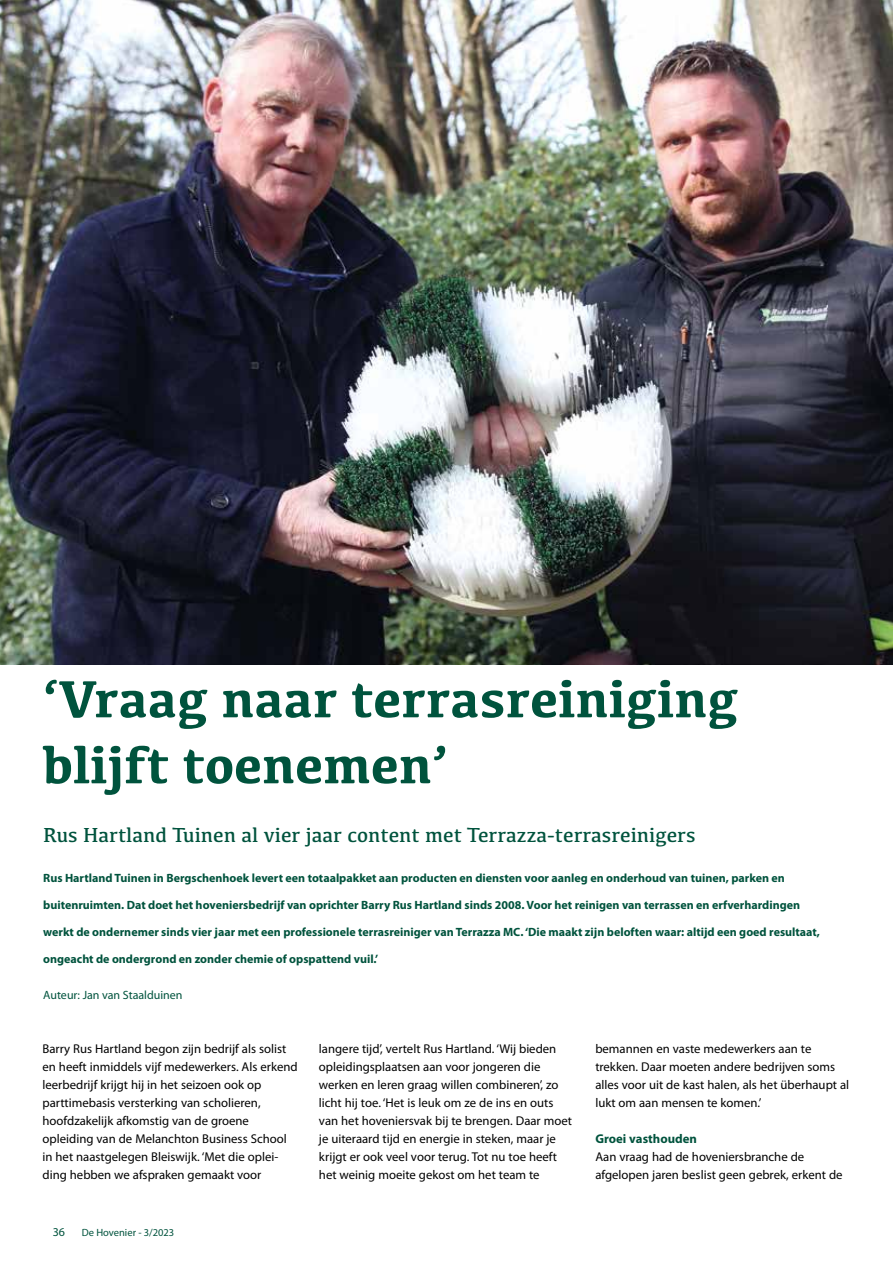
<style>
.page{position:relative;width:893px;height:1263px;background:#fff}
.page>*{position:absolute;margin:0;border:0;box-sizing:border-box;transform-origin:0 0}
.t1{font:700 54px/66px "Kefa";color:#00533d}
.t2{font:21px "Kefa";color:#00533d}
.t3{font:12.75px/18px "Myriad Pro";color:#000}
.t4{font:700 12.75px "Myriad Pro";color:#00533d}
.t5{font:700 12px "Myriad Pro";color:#00533d}
.t6{font:12px "Myriad Pro";color:#00533d}
.t7{font:10.5px "Myriad Pro";color:#00533d}
</style>
<div class="page">
<img style="left:0;top:0;width:893px;height:664px">
<h1 class="t1" style="left:43px;top:663px;width:697px">‘Vraag naar terrasreiniging blijft toenemen’</h1>
<h2 class="t2" style="left:43px;top:821px;width:654px">Rus Hartland Tuinen al vier jaar content met Terrazza-terrasreinigers</h2>
<p class="t5" style="left:43px;top:870px;width:743px">Rus Hartland Tuinen in Bergschenhoek levert een totaalpakket aan producten en diensten voor aanleg en onderhoud van tuinen, parken en</p>
<p class="t5" style="left:43px;top:897px;width:758px">buitenruimten. Dat doet het hoveniersbedrijf van oprichter Barry Rus Hartland sinds 2008. Voor het reinigen van terrassen en erfverhardingen</p>
<p class="t5" style="left:43px;top:924px;width:778px">werkt de ondernemer sinds vier jaar met een professionele terrasreiniger van Terrazza MC. ‘Die maakt zijn beloften waar: altijd een goed resultaat,</p>
<p class="t5" style="left:43px;top:951px;width:336px">ongeacht de ondergrond en zonder chemie of opspattend vuil.’</p>
<p class="t6" style="left:43px;top:988px;width:141px">Auteur: Jan van Staalduinen</p>
<p class="t3" style="left:43px;top:1040px;width:257px">Barry Rus Hartland begon zijn bedrijf als solist en heeft inmiddels vijf medewerkers. Als erkend leerbedrijf krijgt hij in het seizoen ook op parttimebasis versterking van scholieren, hoofdzakelijk afkomstig van de groene opleiding van de Melanchton Business School in het naastgelegen Bleiswijk. ‘Met die oplei&shy;ding hebben we afspraken gemaakt voor</p>
<p class="t3" style="left:319px;top:1040px;width:255px">langere tijd’, vertelt Rus Hartland. ‘Wij bieden opleidingsplaatsen aan voor jongeren die werken en leren graag willen combineren’, zo licht hij toe. ‘Het is leuk om ze de ins en outs van het hoveniersvak bij te brengen. Daar moet je uiteraard tijd en energie in steken, maar je krijgt er ook veel voor terug. Tot nu toe heeft het weinig moeite gekost om het team te</p>
<p class="t3" style="left:595px;top:1040px;width:255px">bemannen en vaste medewerkers aan te trekken. Daar moeten andere bedrijven soms alles voor uit de kast halen, als het überhaupt al lukt om aan mensen te komen.’</p>
<p class="t4" style="left:595px;top:1130px;width:103px">Groei vasthouden</p>
<p class="t3" style="left:595px;top:1148px;width:249px">Aan vraag had de hoveniersbranche de afgelopen jaren beslist geen gebrek, erkent de</p>
<p class="t6" style="left:53px;top:1224px;width:14px">36</p>
<p class="t7" style="left:82px;top:1226px;width:94px">De Hovenier - 3/2023</p>
</div>
